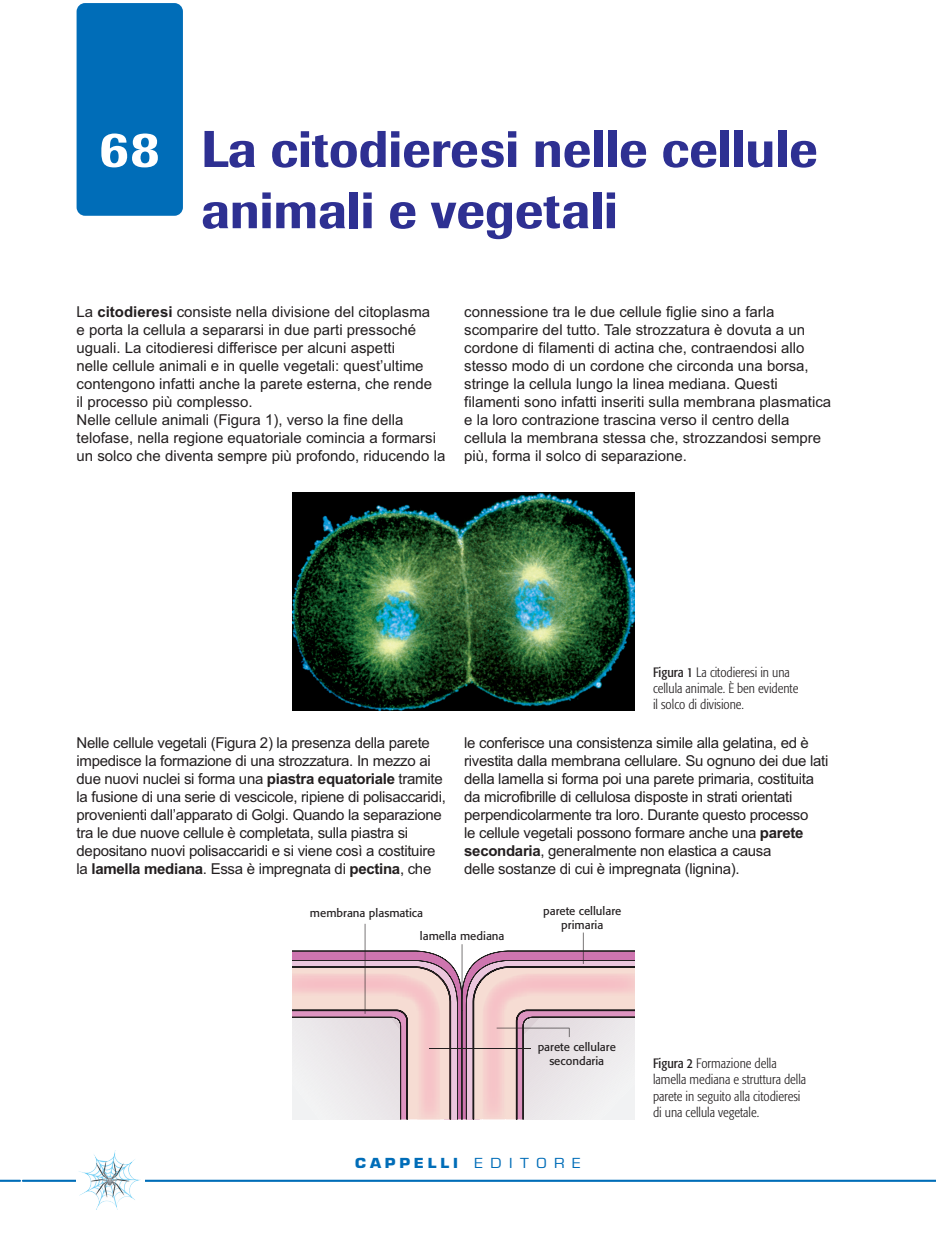
<style>
.page{position:relative;width:936px;height:1255px;background:#fff}
.page>*{position:absolute;margin:0;border:0;box-sizing:border-box;transform-origin:0 0}
.t1{font:500 51px/61.2px "Imago";color:#2e3092}
.t2{font:500 51px "Imago";color:#fff}
.t3{font:15px/18px "Arial";color:#231f20}
.t4{font:15px/18px "Arial";letter-spacing:-.02em;color:#231f20}
.t5{font:300 condensed 13.5px/16.2px "Formata";color:#231f20}
.t6{font:700 13.5px "Eurostile";letter-spacing:.25em;color:#006db8;scale:1.12 1}
.t7{font:11.4px/13.6px "Formata";color:#231f20;text-align:center}
.s1{font-weight:700}
.s2{font-weight:400}
</style>
<div class="page">
<div style="left:77px;top:3px;width:106px;height:213px;background:#006db8;border-radius:9px"></div>
<svg style="left:0;top:1179px;width:935px;height:2px;background:#5da2d2"></svg>
<div style="left:77px;top:1148px;width:68px;height:62px;background:#fff"></div>
<img style="left:79px;top:1150px;width:62px;height:58px">
<img style="left:292px;top:492px;width:342px;height:218px">
<svg style="left:292px;top:950px;width:342px;height:170px;background:#ddc4ca"></svg>
<hr style="left:429px;top:1048px;width:102px;height:1px;background:#231f20">
<hr style="left:583px;top:932px;width:1px;height:31px;background:#231f20">
<hr style="left:365px;top:923px;width:1px;height:90px;background:#231f20">
<hr style="left:461px;top:944px;width:1px;height:55px;background:#231f20">
<h1 class="t2" style="left:99px;top:131px;width:62px">68</h1>
<h1 class="t1" style="left:201px;top:124px;width:618px">La citodieresi nelle cellule animali e vegetali</h1>
<p class="t3" style="left:77px;top:302px;width:370px">La <span class="s1">citodieresi</span> consiste nella divisione del citoplasma<br>e porta la cellula a separarsi in due parti pressoché uguali. La citodieresi differisce per alcuni aspetti<br>nelle cellule animali e in quelle vegetali: quest’ultime contengono infatti anche la parete esterna, che rende<br>il processo più complesso.<br>Nelle cellule animali (Figura 1), verso la fine della telofase, nella regione equatoriale comincia a formarsi un solco che diventa sempre più profondo, riducendo la</p>
<p class="t3" style="left:464px;top:302px;width:368px">connessione tra le due cellule figlie sino a farla scomparire del tutto. Tale strozzatura è dovuta a un cordone di filamenti di actina che, contraendosi allo stesso modo di un cordone che circonda una borsa, stringe la cellula lungo la linea mediana. Questi filamenti sono infatti inseriti sulla membrana plasmatica e la loro contrazione trascina verso il centro della cellula la membrana stessa che, strozzandosi sempre più, forma il solco di separazione.</p>
<p class="t5" style="left:653px;top:665px;width:147px"><span class="s2">Figura 1</span> La citodieresi in una cellula animale. È ben evidente il solco di divisione.</p>
<p class="t4" style="left:77px;top:734px;width:371px">Nelle cellule vegetali (Figura 2) la presenza della parete impedisce la formazione di una strozzatura. In mezzo ai due nuovi nuclei si forma una <span class="s1">piastra equatoriale</span> tramite la fusione di una serie di vescicole, ripiene di polisaccaridi, provenienti dall’apparato di Golgi. Quando la separazione tra le due nuove cellule è completata, sulla piastra si depositano nuovi polisaccaridi e si viene così a costituire la <span class="s1">lamella mediana</span>. Essa è impregnata di <span class="s1">pectina</span>, che</p>
<p class="t4" style="left:464px;top:734px;width:365px">le conferisce una consistenza simile alla gelatina, ed è rivestita dalla membrana cellulare. Su ognuno dei due lati della lamella si forma poi una parete primaria, costituita da microfibrille di cellulosa disposte in strati orientati perpendicolarmente tra loro. Durante questo processo<br>le cellule vegetali possono formare anche una <span class="s1">parete secondaria</span>, generalmente non elastica a causa<br>delle sostanze di cui è impregnata (lignina).</p>
<p class="t7" style="left:310px;top:907px;width:115px">membrana plasmatica</p>
<p class="t7" style="left:543px;top:904px;width:80px">parete cellulare primaria</p>
<p class="t7" style="left:420px;top:930px;width:86px">lamella mediana</p>
<p class="t7" style="left:537px;top:1040px;width:80px">parete cellulare secondaria</p>
<p class="t6" style="left:355px;top:1157px;width:203px">CAPPELLI <span class="s2">E D I T O R E</span></p>
<p class="t5" style="left:653px;top:1056px;width:155px"><span class="s2">Figura 2</span> Formazione della lamella mediana e struttura della parete in seguito alla citodieresi di una cellula vegetale.</p>
</div>
